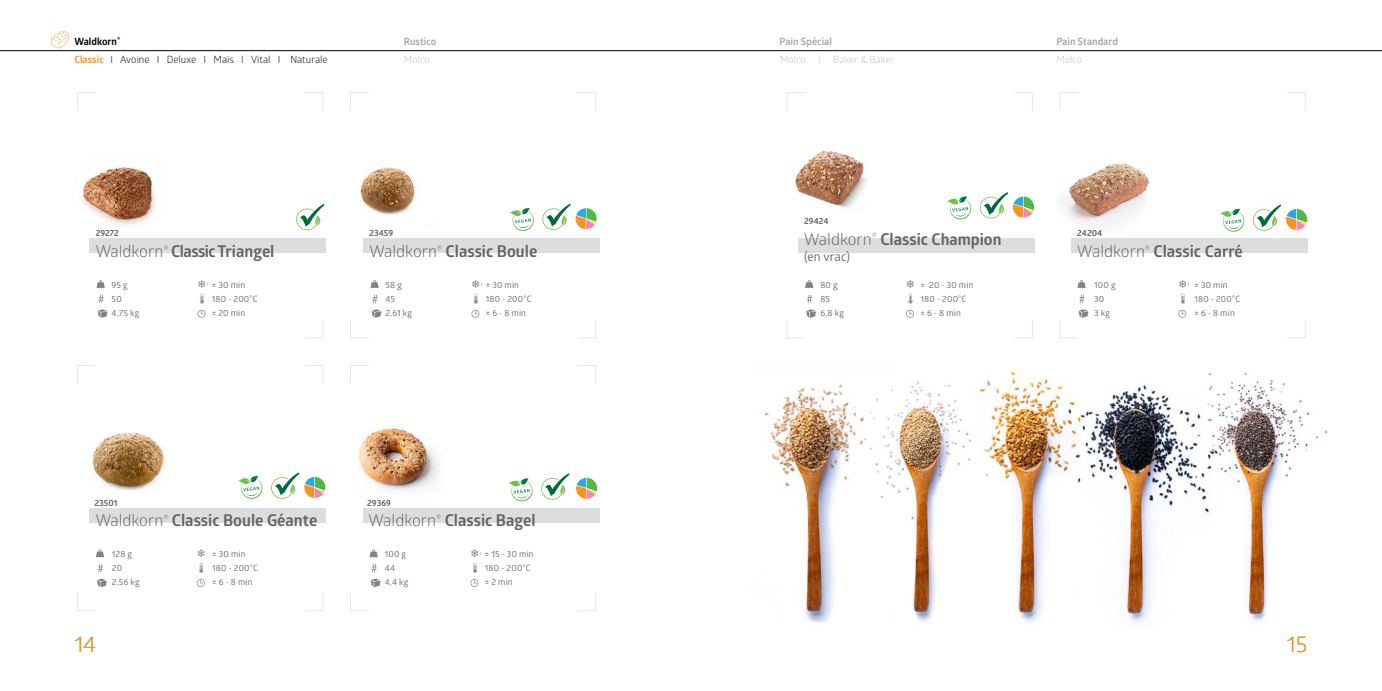
<style>
.page{position:relative;width:1382px;height:691px;background:#fff}
.page>*{position:absolute;margin:0;border:0;box-sizing:border-box;transform-origin:0 0}
.t1{font:22.5px "Glober";color:#f7941e}
.t2{font:700 16.25px "Glober";color:#636466}
.t3{font:16.25px "Glober";color:#636466}
.t4{font:700 16.25px "Glober";letter-spacing:-.035em;color:#636466}
.t5{font:12.5px "Glober";color:#636466}
.t6{font:10px "Glober";color:#000}
.t7{font:700 10px "Glober";color:#a7a9ac}
.t8{font:10px "Glober";color:#bcbec0}
.t9{font:700 10px "Glober";color:#000}
.t10{font:8.75px/13.8px "Glober";letter-spacing:.02em;color:#636466}
.t11{font:700 8.75px "Glober";color:#636466}
.t12{font:700 5.88px "Glober";color:#000}
.s1{font-weight:700;color:#f7941e}
.s2{font-weight:400}
.s3{font-weight:700}
.s4{font-weight:700;font-size:16px}
</style>
<div class="page">
<svg style="left:77px;top:92px;width:19px;height:19px"></svg>
<svg style="left:305px;top:92px;width:18px;height:19px"></svg>
<svg style="left:305px;top:320px;width:18px;height:18px"></svg>
<svg style="left:786px;top:92px;width:19px;height:18px"></svg>
<svg style="left:1014px;top:92px;width:19px;height:19px"></svg>
<svg style="left:1014px;top:320px;width:19px;height:18px"></svg>
<svg style="left:77px;top:365px;width:19px;height:19px"></svg>
<svg style="left:305px;top:365px;width:18px;height:18px"></svg>
<svg style="left:305px;top:593px;width:18px;height:18px"></svg>
<svg style="left:350px;top:92px;width:19px;height:19px"></svg>
<svg style="left:578px;top:92px;width:18px;height:19px"></svg>
<svg style="left:578px;top:320px;width:18px;height:18px"></svg>
<svg style="left:1059px;top:92px;width:19px;height:18px"></svg>
<svg style="left:1287px;top:92px;width:19px;height:19px"></svg>
<svg style="left:1287px;top:320px;width:19px;height:18px"></svg>
<svg style="left:350px;top:365px;width:19px;height:19px"></svg>
<svg style="left:578px;top:365px;width:18px;height:19px"></svg>
<svg style="left:578px;top:593px;width:18px;height:18px"></svg>
<div style="left:90px;top:508px;width:236px;height:14px;background:#dcddde"></div>
<div style="left:90px;top:239px;width:236px;height:14px;background:#dcddde"></div>
<div style="left:363px;top:508px;width:236px;height:14px;background:#dcddde"></div>
<div style="left:363px;top:239px;width:236px;height:14px;background:#dcddde"></div>
<div style="left:798px;top:239px;width:236px;height:14px;background:#dcddde"></div>
<div style="left:1071px;top:239px;width:236px;height:14px;background:#dcddde"></div>
<hr style="left:0;top:50px;width:1382px;height:1px;background:#000">
<svg style="left:51px;top:31px;width:18px;height:18px"></svg>
<svg style="left:296px;top:204px;width:28px;height:26px"></svg>
<svg style="left:97px;top:280px;width:8px;height:8px"></svg>
<svg style="left:198px;top:280px;width:7px;height:8px"></svg>
<svg style="left:98px;top:295px;width:6px;height:8px"></svg>
<svg style="left:200px;top:294px;width:4px;height:10px"></svg>
<svg style="left:97px;top:309px;width:11px;height:9px"></svg>
<svg style="left:198px;top:310px;width:7px;height:8px"></svg>
<svg style="left:370px;top:280px;width:9px;height:8px"></svg>
<svg style="left:472px;top:280px;width:7px;height:8px"></svg>
<svg style="left:372px;top:295px;width:6px;height:8px"></svg>
<svg style="left:474px;top:294px;width:4px;height:10px"></svg>
<svg style="left:350px;top:309px;width:32px;height:29px"></svg>
<svg style="left:471px;top:310px;width:8px;height:8px"></svg>
<svg style="left:510px;top:208px;width:24px;height:23px"></svg>
<svg style="left:542px;top:204px;width:55px;height:26px"></svg>
<img style="left:83px;top:166px;width:73px;height:60px">
<img style="left:360px;top:166px;width:95px;height:73px">
<svg style="left:271px;top:472px;width:55px;height:27px"></svg>
<svg style="left:96px;top:549px;width:8px;height:8px"></svg>
<svg style="left:197px;top:549px;width:8px;height:8px"></svg>
<svg style="left:98px;top:564px;width:5px;height:8px"></svg>
<svg style="left:199px;top:563px;width:4px;height:10px"></svg>
<svg style="left:77px;top:579px;width:30px;height:32px"></svg>
<svg style="left:197px;top:579px;width:8px;height:8px"></svg>
<img style="left:89px;top:432px;width:75px;height:87px">
<svg style="left:947px;top:196px;width:24px;height:23px"></svg>
<svg style="left:979px;top:192px;width:55px;height:26px"></svg>
<svg style="left:805px;top:280px;width:8px;height:8px"></svg>
<svg style="left:907px;top:280px;width:7px;height:8px"></svg>
<svg style="left:807px;top:295px;width:5px;height:8px"></svg>
<svg style="left:908px;top:294px;width:5px;height:10px"></svg>
<svg style="left:786px;top:309px;width:30px;height:29px"></svg>
<svg style="left:906px;top:310px;width:8px;height:8px"></svg>
<img style="left:794px;top:150px;width:72px;height:58px">
<svg style="left:1220px;top:208px;width:24px;height:24px"></svg>
<svg style="left:1252px;top:205px;width:55px;height:26px"></svg>
<img style="left:1058px;top:163px;width:92px;height:66px">
<svg style="left:1077px;top:280px;width:9px;height:8px"></svg>
<svg style="left:1179px;top:280px;width:7px;height:8px"></svg>
<svg style="left:1079px;top:295px;width:5px;height:8px"></svg>
<svg style="left:1181px;top:294px;width:4px;height:10px"></svg>
<svg style="left:1059px;top:309px;width:30px;height:29px"></svg>
<svg style="left:1178px;top:310px;width:8px;height:8px"></svg>
<svg style="left:541px;top:473px;width:29px;height:27px"></svg>
<svg style="left:509px;top:478px;width:24px;height:23px"></svg>
<svg style="left:576px;top:477px;width:22px;height:22px"></svg>
<svg style="left:369px;top:549px;width:9px;height:8px"></svg>
<svg style="left:471px;top:549px;width:7px;height:8px"></svg>
<svg style="left:371px;top:564px;width:6px;height:8px"></svg>
<svg style="left:473px;top:563px;width:4px;height:10px"></svg>
<svg style="left:350px;top:579px;width:31px;height:32px"></svg>
<svg style="left:471px;top:579px;width:7px;height:8px"></svg>
<img style="left:358px;top:428px;width:80px;height:63px">
<svg style="left:238px;top:476px;width:24px;height:23px"></svg>
<img style="left:764px;top:368px;width:563px;height:256px">
<p class="t9" style="left:74px;top:34px;width:44px">Waldkorn</p>
<p class="t7" style="left:404px;top:34px;width:34px">Rustico</p>
<p class="t12" style="left:117px;top:35px;width:5px">®</p>
<p class="t7" style="left:780px;top:34px;width:54px">Pain Spécial</p>
<p class="t7" style="left:1056px;top:34px;width:63px">Pain Standard</p>
<p class="t6" style="left:74px;top:52px;width:255px"><span class="s1">Classic</span> I Avoine I Deluxe I Maïs I Vital I Naturale</p>
<p class="t8" style="left:404px;top:52px;width:27px">Molco</p>
<p class="t8" style="left:780px;top:52px;width:116px">Molco I Baker &amp; Baker</p>
<p class="t8" style="left:1056px;top:52px;width:27px">Molco</p>
<p class="t11" style="left:96px;top:227px;width:25px">29272</p>
<h2 class="t4" style="left:96px;top:240px;width:180px"><span class="s2">Waldkorn</span><sup>®</sup> Classic Triangel</h2>
<p class="t11" style="left:369px;top:227px;width:25px">23459</p>
<h2 class="t2" style="left:369px;top:240px;width:169px"><span class="s2">Waldkorn</span><sup>®</sup> Classic Boule</h2>
<p class="t11" style="left:804px;top:214px;width:26px">29424</p>
<h2 class="t3" style="left:804px;top:228px;width:199px">Waldkorn<sup>®</sup> <span class="s3">Classic</span> <span class="s4">Champion</span></h2>
<h3 class="t5" style="left:804px;top:248px;width:47px">(en vrac)</h3>
<p class="t11" style="left:1077px;top:227px;width:27px">24204</p>
<h2 class="t3" style="left:1077px;top:240px;width:167px">Waldkorn<sup>®</sup> <span class="s3">Classic</span> <span class="s4">Carré</span></h2>
<p class="t10" style="left:112px;top:278px;width:29px">95 g<br>50<br>4,75 kg</p>
<p class="t10" style="left:212px;top:278px;width:47px">± 30 min<br>180 - 200°C ± 20 min</p>
<p class="t10" style="left:385px;top:278px;width:28px">58 g<br>45<br>2,61 kg</p>
<p class="t10" style="left:486px;top:278px;width:47px">± 30 min<br>180 - 200°C ± 6 - 8 min</p>
<p class="t11" style="left:94px;top:497px;width:25px">23501</p>
<p class="t11" style="left:367px;top:497px;width:25px">29369</p>
<h2 class="t2" style="left:96px;top:509px;width:223px"><span class="s2">Waldkorn</span><sup>®</sup> Classic Boule Géante</h2>
<h2 class="t2" style="left:369px;top:509px;width:169px"><span class="s2">Waldkorn</span><sup>®</sup> Classic Bagel</h2>
<p class="t10" style="left:112px;top:547px;width:29px">128 g<br>20<br>2,56 kg</p>
<p class="t10" style="left:212px;top:547px;width:47px">± 30 min<br>180 - 200°C ± 6 - 8 min</p>
<p class="t10" style="left:385px;top:547px;width:25px">100 g<br>44<br>4,4 kg</p>
<p class="t10" style="left:485px;top:547px;width:50px">± 15 - 30 min<br>180 - 200°C ± 2 min</p>
<p class="t10" style="left:820px;top:278px;width:25px">80 g<br>85<br>6,8 kg</p>
<p class="t10" style="left:921px;top:278px;width:54px">± 20 - 30 min<br>180 - 200°C<br>± 6 - 8 min</p>
<p class="t10" style="left:1094px;top:278px;width:23px">100 g<br>30<br>3 kg</p>
<p class="t10" style="left:1194px;top:278px;width:47px">± 30 min<br>180 - 200°C ± 6 - 8 min</p>
<h1 class="t1" style="left:74px;top:629px;width:23px">14</h1>
<h1 class="t1" style="left:1287px;top:629px;width:22px">15</h1>
</div>
